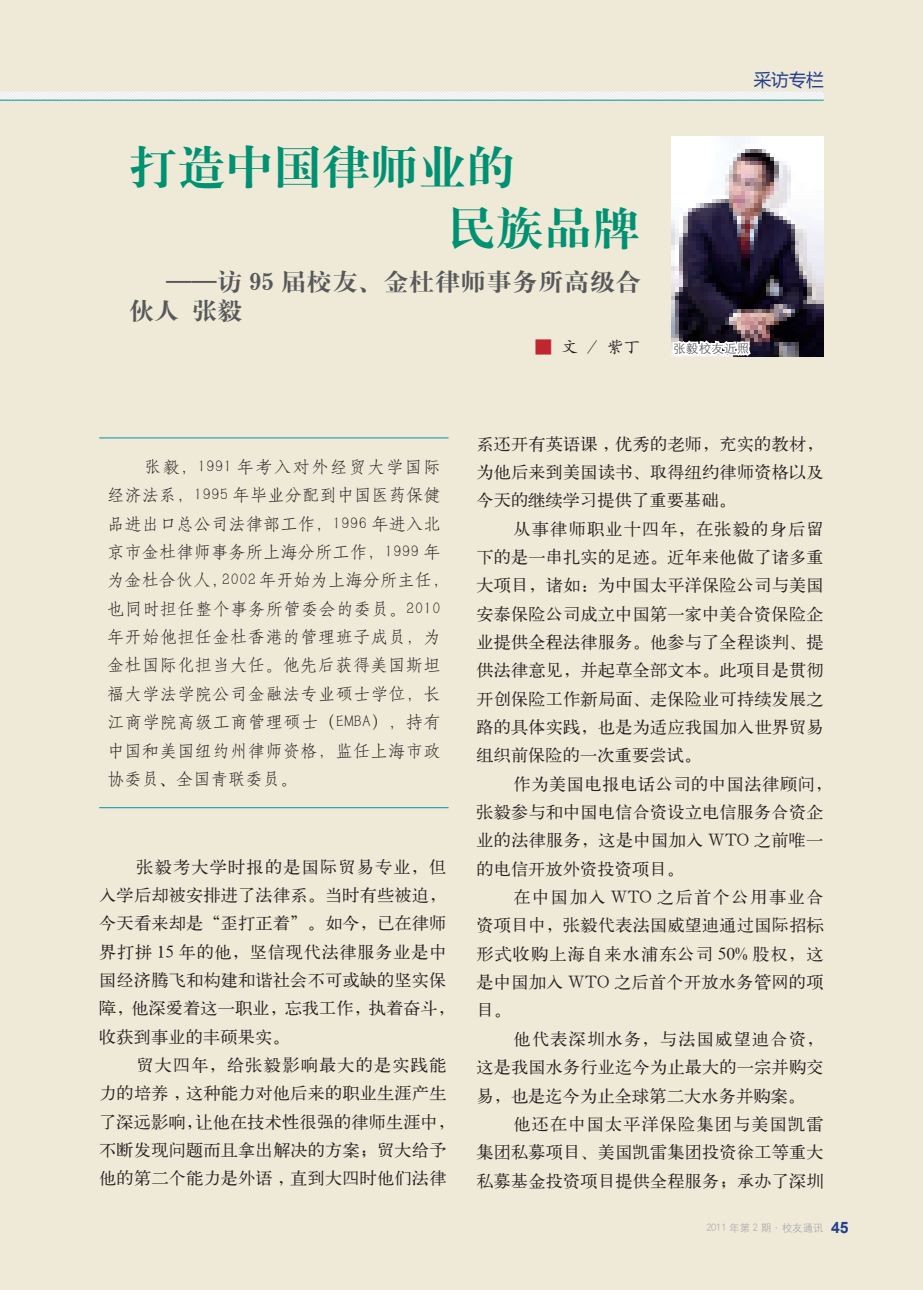
<style>
.page{position:relative;width:923px;height:1290px;background:#efe9d7}
.page>*{position:absolute;margin:0;border:0;box-sizing:border-box;transform-origin:0 0}
.t1{font:46.9px/61.2px "H Ya 4 gj";color:#009173}
.t2{font:24.5px/28.3px "H Ya 4 gj";letter-spacing:.025em;color:#57585a}
.t3{font:17.5px "Microsoft Ya Hei";color:#253f8e}
.t4{font:16.8px/28.3px "H Ya 1 gj";letter-spacing:.005em;color:#231f20;text-align:justify}
.t5{font:16.8px/28.3px "H Yd 1 gj";letter-spacing:.015em;color:#231f20}
.t6{font:16.8px "H Yc 1 gj";color:#231f20}
.t7{font:12.25px "H Yg 2 gj";color:#57585a}
.t8{font:10.5px "H Yg 2 gj";color:#a8a9ad}
.s1{color:#c0262d}
.s2{font-family:"Arial";font-weight:700;font-size:15.75px;color:#253f8e}
</style>
<div class="page">
<hr style="left:99px;top:438px;width:349px;height:1px;background:#0093ad">
<hr style="left:99px;top:807px;width:349px;height:1px;background:#0093ad">
<img style="left:671px;top:136px;width:153px;height:221px">
<svg style="left:671px;top:328px;width:82px;height:29px;background:#959096"></svg>
<svg style="left:0;top:91px;width:824px;height:10px;background:#d9e7e9"></svg>
<h1 class="t1" style="left:448px;top:136px;width:195px;text-indent:-319px">打造中国律师业的<br>民族品牌</h1>
<h2 class="t2" style="left:129px;top:268px;width:513px;text-indent:37px">——访 95 届校友、金杜律师事务所高级合伙人 张毅</h2>
<p class="t3" style="left:753px;top:68px;width:71px">采访专栏</p>
<p class="t6" style="left:535px;top:339px;width:108px"><span class="s1">■</span> 文 / 紫丁</p>
<p class="t7" style="left:673px;top:342px;width:77px">张毅校友近照</p>
<p class="t5" style="left:107px;top:453px;width:344px;text-indent:37px">张毅，1991 年考入对外经贸大学国际经济法系，1995 年毕业分配到中国医药保健品进出口总公司法律部工作，1996 年进入北京市金杜律师事务所上海分所工作，1999 年为金杜合伙人，2002 年开始为上海分所主任，也同时担任整个事务所管委会的委员。2010年开始他担任金杜香港的管理班子成员，为金杜国际化担当大任。他先后获得美国斯坦福大学法学院公司金融法专业硕士学位，长江商学院高级工商管理硕士（EMBA），持有中国和美国纽约州律师资格，监任上海市政协委员、全国青联委员。</p>
<p class="t4" style="left:99px;top:852px;width:357px;text-align:left;text-indent:37px">张毅考大学时报的是国际贸易专业，但入学后却被安排进了法律系。当时有些被迫，今天看来却是“歪打正着”。如今，已在律师界打拼 15 年的他，坚信现代法律服务业是中国经济腾飞和构建和谐社会不可或缺的坚实保障，他深爱着这一职业，忘我工作，执着奋斗，收获到事业的丰硕果实。</p>
<p class="t4" style="left:99px;top:1051px;width:357px;text-align:left;text-indent:37px">贸大四年，给张毅影响最大的是实践能力的培养 , 这种能力对他后来的职业生涯产生了深远影响，让他在技术性很强的律师生涯中，不断发现问题而且拿出解决的方案；贸大给予他的第二个能力是外语 , 直到大四时他们法律</p>
<p class="t4" style="left:476px;top:429px;width:349px">系还开有英语课 , 优秀的老师，充实的教材，为他后来到美国读书、取得纽约律师资格以及今天的继续学习提供了重要基础。</p>
<p class="t4" style="left:476px;top:514px;width:349px;text-indent:37px">从事律师职业十四年，在张毅的身后留下的是一串扎实的足迹。近年来他做了诸多重大项目，诸如：为中国太平洋保险公司与美国安泰保险公司成立中国第一家中美合资保险企业提供全程法律服务。他参与了全程谈判、提供法律意见，并起草全部文本。此项目是贯彻开创保险工作新局面、走保险业可持续发展之路的具体实践，也是为适应我国加入世界贸易组织前保险的一次重要尝试。</p>
<p class="t4" style="left:476px;top:769px;width:357px;text-align:left;text-indent:37px">作为美国电报电话公司的中国法律顾问，张毅参与和中国电信合资设立电信服务合资企业的法律服务，这是中国加入 WTO 之前唯一的电信开放外资投资项目。</p>
<p class="t4" style="left:476px;top:883px;width:349px;text-indent:37px">在中国加入 WTO 之后首个公用事业合资项目中，张毅代表法国威望迪通过国际招标形式收购上海自来水浦东公司 50% 股权，这是中国加入 WTO 之后首个开放水务管网的项目。</p>
<p class="t4" style="left:476px;top:1024px;width:349px;text-indent:37px">他代表深圳水务，与法国威望迪合资，这是我国水务行业迄今为止最大的一宗并购交易，也是迄今为止全球第二大水务并购案。</p>
<p class="t4" style="left:476px;top:1109px;width:349px;text-indent:37px">他还在中国太平洋保险集团与美国凯雷集团私募项目、美国凯雷集团投资徐工等重大私募基金投资项目提供全程服务；承办了深圳</p>
<p class="t8" style="left:706px;top:1222px;width:144px">2011 年第 2 期·校友通讯 <span class="s2">45</span></p>
</div>
